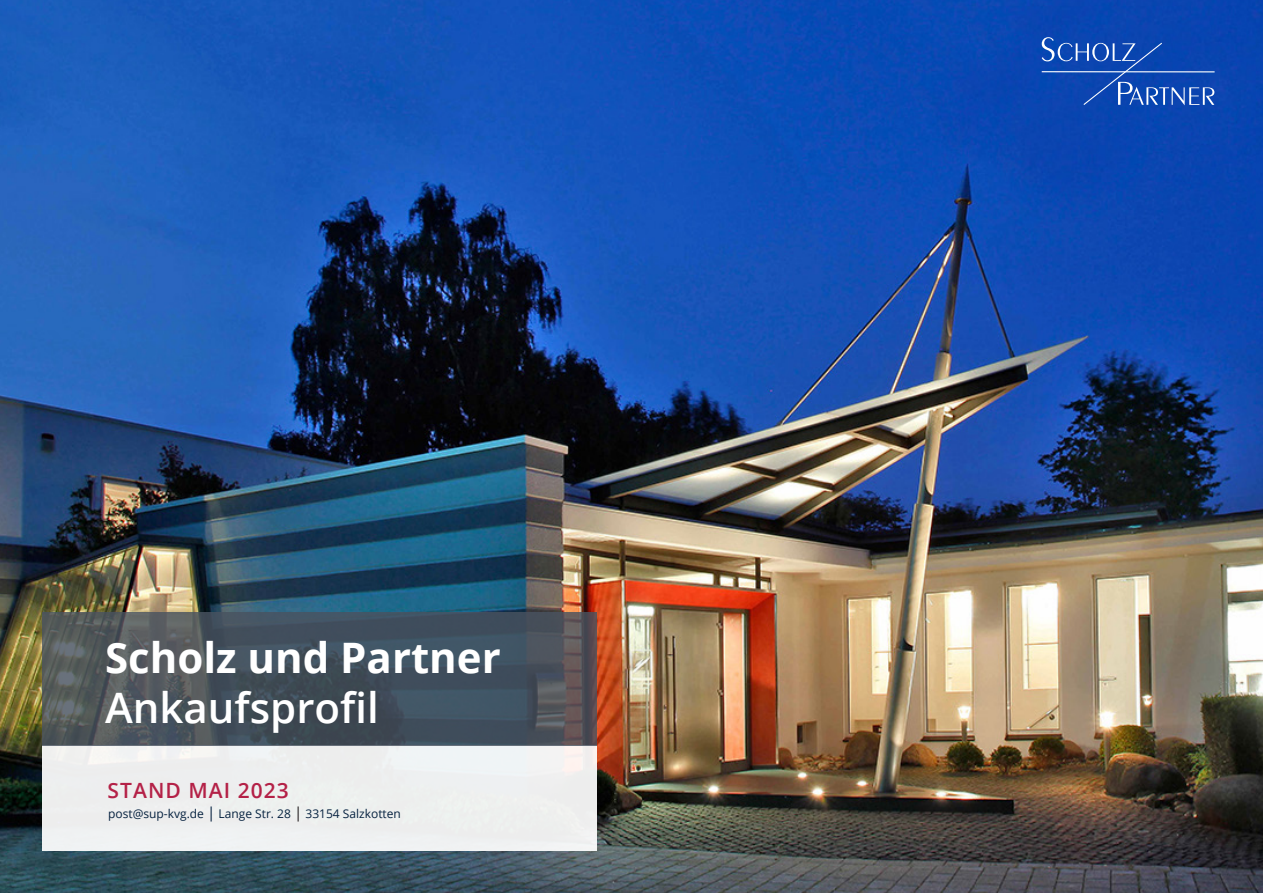
<style>
.page{position:relative;width:1263px;height:893px;background:#fff}
.page>*{position:absolute;margin:0;border:0;box-sizing:border-box;transform-origin:0 0}
.t1{font:700 42px "Open Sans";color:#fff}
.t2{font:600 42px "Open Sans";color:#fff}
.t3{font:600 21px "Open Sans";letter-spacing:.05em;color:#b42147}
.t4{font:12px "Open Sans";color:#062240}
.s1{font-size:15px}
.s2{font-size:15px;color:#231f20}
</style>
<div class="page">
<img style="left:0;top:0;width:1263px;height:893px">
<div style="left:43px;top:745px;width:554px;height:105px;background:#eef0ef"></div>
<svg style="left:43px;top:612px;width:554px;height:134px;background:#48535c"></svg>
<svg style="left:1042px;top:37px;width:172px;height:68px;background:#2257b8"></svg>
<p class="t1" style="left:105px;top:628px;width:397px">Scholz und Partner</p>
<p class="t2" style="left:105px;top:679px;width:275px">Ankaufsprofil</p>
<p class="t3" style="left:108px;top:776px;width:183px">STAND MAI 2023</p>
<p class="t4" style="left:108px;top:805px;width:294px">post@sup-kvg.de <span class="s1">|</span> Lange Str. 28 <span class="s2">|</span> 33154 Salzkotten</p>
</div>
